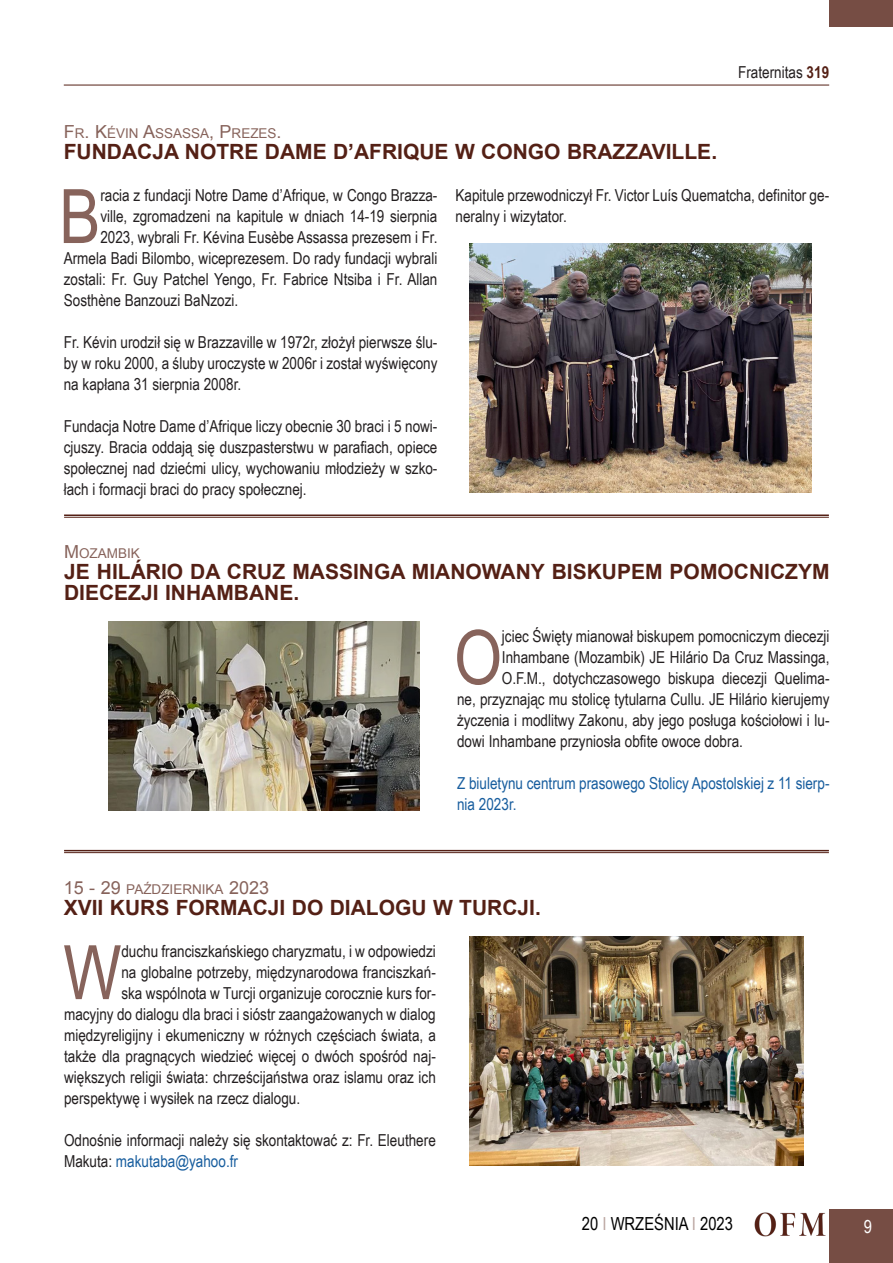
<style>
.page{position:relative;width:893px;height:1263px;background:#fff}
.page>*{position:absolute;margin:0;border:0;box-sizing:border-box;transform-origin:0 0}
.Testo_sinEspacio{font:75.15px "Arial Narrow";color:#87635b}
.Titolo{font:700 21px/21px "Arial";color:#542015}
.t1{font:18px "Arial Narrow";color:#000}
.t2{font:18px "Arial Narrow";color:#fff}
.Testo_sinEspacio-2{font:16.5px/21px "Arial Narrow";color:#231f20;text-align:justify}
.Testo_normal{font:16.5px/21px "Arial Narrow";color:#175d9e}
.Titolo_piccolo{font:13.5px "Arial";color:#87635b}
.s1{font-weight:700;color:#542015}
.s2{font-size:18px}
.s3{color:#175d9e}
.s4{color:#bba6a1}
</style>
<div class="page">
<div style="left:829px;top:1209px;width:64px;height:54px;background:#764d44"></div>
<hr style="left:64px;top:85px;width:765px;height:1px;background:#542015">
<div style="left:829px;top:0;width:64px;height:27px;background:#764d44"></div>
<img style="left:755px;top:1212px;width:71px;height:24px">
<img style="left:470px;top:243px;width:341px;height:250px">
<hr style="left:64px;top:514px;width:765px;height:2px;background:#542015">
<hr style="left:64px;top:517px;width:765px;height:1px;background:#542015">
<hr style="left:64px;top:850px;width:765px;height:1px;background:#542015">
<hr style="left:64px;top:852px;width:765px;height:1px;background:#542015">
<img style="left:109px;top:621px;width:311px;height:189px">
<img style="left:470px;top:937px;width:333px;height:228px">
<p class="Testo_sinEspacio-2" style="left:738px;top:61px;width:93px">Fraternitas <span class="s1">319</span></p>
<p class="Titolo_piccolo" style="left:64px;top:124px;width:219px"><span class="s2">F</span>R<span class="s2">. K</span>ÉVIN <span class="s2">A</span>SSASSA<span class="s2">, P</span> REZES<span class="s2">.</span></p>
<p class="Titolo" style="left:64px;top:142px;width:655px">FUNDACJA NOTRE DAME D’AFRIQUE W CONGO BRAZZAVILLE.</p>
<p class="Testo_sinEspacio" style="left:59px;top:161px;width:43px">B</p>
<p class="Testo_sinEspacio-2" style="left:100px;top:184px;width:339px">racia z fundacji Notre Dame d’Afrique, w Congo Brazza-</p>
<p class="Testo_sinEspacio-2" style="left:455px;top:184px;width:375px">Kapitule przewodniczył Fr. Victor Luís Quematcha, definitor ge&shy;neralny i wizytator.</p>
<p class="Testo_sinEspacio-2" style="left:100px;top:205px;width:339px">ville, zgromadzeni na kapitule w dniach 14-19 sierpnia</p>
<p class="Testo_sinEspacio-2" style="left:100px;top:226px;width:339px">2023, wybrali Fr. Kévina Eusèbe Assassa prezesem i Fr.</p>
<p class="Testo_sinEspacio-2" style="left:64px;top:247px;width:375px">Armela Badi Bilombo, wiceprezesem. Do rady fundacji wybrali</p>
<p class="Testo_sinEspacio-2" style="left:64px;top:268px;width:375px">zostali: Fr. Guy Patchel Yengo, Fr. Fabrice Ntsiba i Fr. Allan</p>
<p class="Testo_sinEspacio-2" style="left:64px;top:289px;width:176px">Sosthène Banzouzi BaNzozi.</p>
<p class="Testo_sinEspacio-2" style="left:64px;top:331px;width:375px">Fr. Kévin urodził się w Brazzaville w 1972r, złożył pierwsze ślu&shy;by w roku 2000, a śluby uroczyste w 2006r i został wyświęcony na kapłana 31 sierpnia 2008r.</p>
<p class="Testo_sinEspacio-2" style="left:64px;top:415px;width:375px">Fundacja Notre Dame d’Afrique liczy obecnie 30 braci i 5 nowi&shy;cjuszy. Bracia oddają się duszpasterstwu w parafiach, opiece społecznej nad dziećmi ulicy, wychowaniu młodzieży w szko&shy;łach i formacji braci do pracy społecznej.</p>
<p class="Titolo_piccolo" style="left:64px;top:544px;width:77px"><span class="s2">M</span>OZAMBIK</p>
<p class="Titolo" style="left:64px;top:562px;width:767px">JE HILÁRIO DA CRUZ MASSINGA MIANOWANY BISKUPEM POMOCNICZYM<br>DIECEZJI INHAMBANE.</p>
<p class="Testo_sinEspacio" style="left:454px;top:602px;width:49px">O</p>
<p class="Testo_sinEspacio-2" style="left:502px;top:625px;width:329px">jciec Święty mianował biskupem pomocniczym diecezji</p>
<p class="Testo_sinEspacio-2" style="left:502px;top:646px;width:329px">Inhambane (Mozambik) JE Hilário Da Cruz Massinga,</p>
<p class="Testo_sinEspacio-2" style="left:502px;top:667px;width:329px">O.F.M., dotychczasowego biskupa diecezji Quelima-</p>
<p class="Testo_sinEspacio-2" style="left:457px;top:688px;width:374px">ne, przyznając mu stolicę tytularna Cullu. JE Hilário kierujemy</p>
<p class="Testo_sinEspacio-2" style="left:457px;top:709px;width:374px">życzenia i modlitwy Zakonu, aby jego posługa kościołowi i lu-</p>
<p class="Testo_sinEspacio-2" style="left:457px;top:730px;width:287px">dowi Inhambane przyniosła obfite owoce dobra.</p>
<p class="Testo_normal" style="left:457px;top:772px;width:374px">Z biuletynu centrum prasowego Stolicy Apostolskiej z 11 sierp&shy;nia 2023r.</p>
<p class="Titolo_piccolo" style="left:64px;top:880px;width:207px"><span class="s2">15 - 29</span> PAŹDZIERN IKA <span class="s2">2023</span></p>
<p class="Titolo" style="left:64px;top:898px;width:479px">XVII KURS FORMACJI DO DIALOGU W TURCJI.</p>
<p class="Testo_sinEspacio" style="left:63px;top:917px;width:60px">W</p>
<p class="Testo_sinEspacio-2" style="left:121px;top:940px;width:316px">duchu franciszkańskiego charyzmatu, i w odpowiedzi</p>
<p class="Testo_sinEspacio-2" style="left:121px;top:961px;width:316px">na globalne potrzeby, międzynarodowa franciszkań-</p>
<p class="Testo_sinEspacio-2" style="left:121px;top:982px;width:316px">ska wspólnota w Turcji organizuje corocznie kurs for-</p>
<p class="Testo_sinEspacio-2" style="left:64px;top:1003px;width:373px">macyjny do dialogu dla braci i sióstr zaangażowanych w dialog</p>
<p class="Testo_sinEspacio-2" style="left:64px;top:1024px;width:373px">międzyreligijny i ekumeniczny w różnych częściach świata, a</p>
<p class="Testo_sinEspacio-2" style="left:64px;top:1045px;width:373px">także dla pragnących wiedzieć więcej o dwóch spośród naj-</p>
<p class="Testo_sinEspacio-2" style="left:64px;top:1066px;width:373px">większych religii świata: chrześcijaństwa oraz islamu oraz ich</p>
<p class="Testo_sinEspacio-2" style="left:64px;top:1087px;width:238px">perspektywę i wysiłek na rzecz dialogu.</p>
<p class="Testo_sinEspacio-2" style="left:64px;top:1129px;width:373px">Odnośnie informacji należy się skontaktować z: Fr. Eleuthere<br>Makuta: <span class="s3">makutaba@yahoo.fr</span></p>
<p class="t1" style="left:582px;top:1210px;width:152px">20 <span class="s4">I</span> WRZEŚNIA <span class="s4">I</span> 2023</p>
<p class="t2" style="left:864px;top:1213px;width:10px">9</p>
</div>
